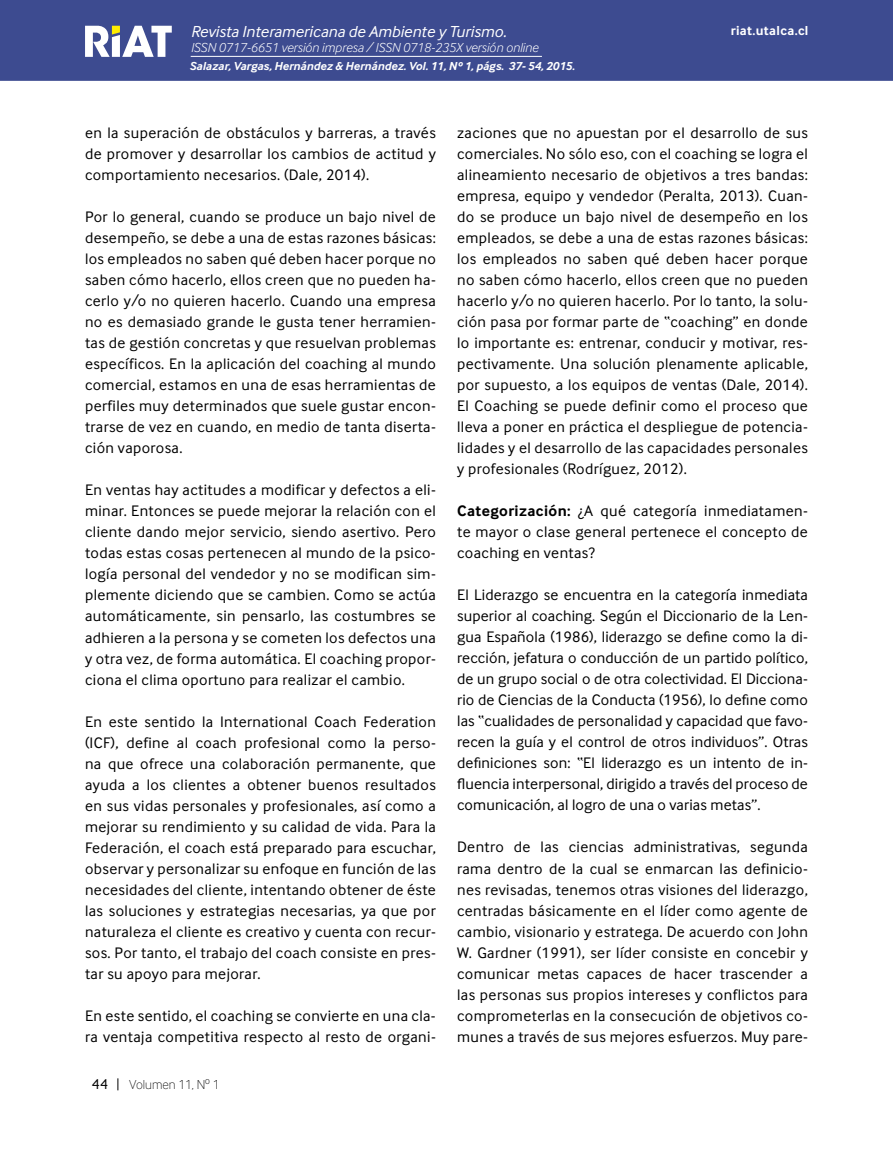
<style>
.page{position:relative;width:893px;height:1149px;background:#fff}
.page>*{position:absolute;margin:0;border:0;box-sizing:border-box;transform-origin:0 0}
.t1{font:italic 16.5px "Inter Face";color:#fff}
.t2{font:15.75px/21px "Inter Face";letter-spacing:.025em;color:#000;text-align:justify}
.t3{font:15px "Inter Face";color:#000}
.t4{font:italic 300 13.5px "Inter Face";color:#fff}
.t5{font:700 13.5px "Inter Face";letter-spacing:.025em;color:#fff}
.t6{font:100 13.5px "Inter Face";color:#000}
.t7{font:italic 700 12px "Inter Face";color:#fff}
.s1{font-weight:700}
</style>
<div class="page">
<div style="left:0;top:0;width:893px;height:81px;background:#3d4b90"></div>
<svg style="left:85px;top:26px;width:87px;height:31px"></svg>
<hr style="left:191px;top:56px;width:351px;height:1px;background:#fff">
<p class="t1" style="left:191px;top:22px;width:317px">Revista Interamericana de Ambiente y Turismo.</p>
<p class="t4" style="left:191px;top:39px;width:349px">ISSN 0717-6651 versión impresa / ISSN 0718-235X versión online</p>
<p class="t7" style="left:190px;top:59px;width:387px">Salazar, Vargas, Hernández &amp; Hernández. Vol. 11, Nº 1, págs. 37- 54, 2015.</p>
<p class="t5" style="left:731px;top:22px;width:79px">riat.utalca.cl</p>
<p class="t2" style="left:85px;top:122px;width:352px">en la superación de obstáculos y barreras, a través de promover y desarrollar los cambios de actitud y comportamiento necesarios. (Dale, 2014).</p>
<p class="t2" style="left:85px;top:206px;width:352px">Por lo general, cuando se produce un bajo nivel de desempeño, se debe a una de estas razones básicas: los empleados no saben qué deben hacer porque no saben cómo hacerlo, ellos creen que no pueden ha&shy;cerlo y/o no quieren hacerlo. Cuando una empresa no es demasiado grande le gusta tener herramien&shy;tas de gestión concretas y que resuelvan problemas específicos. En la aplicación del coaching al mundo comercial, estamos en una de esas herramientas de perfiles muy determinados que suele gustar encon&shy;trarse de vez en cuando, en medio de tanta diserta&shy;ción vaporosa.</p>
<p class="t2" style="left:85px;top:479px;width:352px">En ventas hay actitudes a modificar y defectos a eli&shy;minar. Entonces se puede mejorar la relación con el cliente dando mejor servicio, siendo asertivo. Pero todas estas cosas pertenecen al mundo de la psico&shy;logía personal del vendedor y no se modifican sim&shy;plemente diciendo que se cambien. Como se actúa automáticamente, sin pensarlo, las costumbres se adhieren a la persona y se cometen los defectos una y otra vez, de forma automática. El coaching propor&shy;ciona el clima oportuno para realizar el cambio.</p>
<p class="t2" style="left:85px;top:710px;width:352px">En este sentido la International Coach Federation (ICF), define al coach profesional como la perso&shy;na que ofrece una colaboración permanente, que ayuda a los clientes a obtener buenos resultados en sus vidas personales y profesionales, así como a mejorar su rendimiento y su calidad de vida. Para la Federación, el coach está preparado para escuchar, observar y personalizar su enfoque en función de las necesidades del cliente, intentando obtener de éste las soluciones y estrategias necesarias, ya que por naturaleza el cliente es creativo y cuenta con recur&shy;sos. Por tanto, el trabajo del coach consiste en pres&shy;tar su apoyo para mejorar.</p>
<p class="t2" style="left:85px;top:1004px;width:352px">En este sentido, el coaching se convierte en una cla&shy;ra ventaja competitiva respecto al resto de organi-</p>
<p class="t3" style="left:92px;top:1075px;width:18px">44</p>
<p class="t6" style="left:129px;top:1076px;width:92px">Volumen 11, Nº 1</p>
<p class="t2" style="left:457px;top:122px;width:352px">zaciones que no apuestan por el desarrollo de sus comerciales. No sólo eso, con el coaching se logra el alineamiento necesario de objetivos a tres bandas: empresa, equipo y vendedor (Peralta, 2013). Cuan&shy;do se produce un bajo nivel de desempeño en los empleados, se debe a una de estas razones básicas: los empleados no saben qué deben hacer porque no saben cómo hacerlo, ellos creen que no pueden hacerlo y/o no quieren hacerlo. Por lo tanto, la solu&shy;ción pasa por formar parte de “coaching” en donde lo importante es: entrenar, conducir y motivar, res&shy;pectivamente. Una solución plenamente aplicable, por supuesto, a los equipos de ventas (Dale, 2014).<br>El Coaching se puede definir como el proceso que lleva a poner en práctica el despliegue de potencia&shy;lidades y el desarrollo de las capacidades personales y profesionales (Rodríguez, 2012).</p>
<p class="t2" style="left:457px;top:500px;width:352px"><span class="s1">Categorización:</span> ¿A qué categoría inmediatamen&shy;te mayor o clase general pertenece el concepto de coaching en ventas?</p>
<p class="t2" style="left:457px;top:584px;width:352px">El Liderazgo se encuentra en la categoría inmediata superior al coaching. Según el Diccionario de la Len&shy;gua Española (1986), liderazgo se define como la di&shy;rección, jefatura o conducción de un partido político, de un grupo social o de otra colectividad. El Dicciona&shy;rio de Ciencias de la Conducta (1956), lo define como las “cualidades de personalidad y capacidad que favo&shy;recen la guía y el control de otros individuos”. Otras definiciones son: “El liderazgo es un intento de in&shy;fluencia interpersonal, dirigido a través del proceso de comunicación, al logro de una o varias metas”.</p>
<p class="t2" style="left:457px;top:836px;width:352px">Dentro de las ciencias administrativas, segunda rama dentro de la cual se enmarcan las definicio&shy;nes revisadas, tenemos otras visiones del liderazgo, centradas básicamente en el líder como agente de cambio, visionario y estratega. De acuerdo con John W. Gardner (1991), ser líder consiste en concebir y comunicar metas capaces de hacer trascender a las personas sus propios intereses y conflictos para comprometerlas en la consecución de objetivos co&shy;munes a través de sus mejores esfuerzos. Muy pare-</p>
</div>
